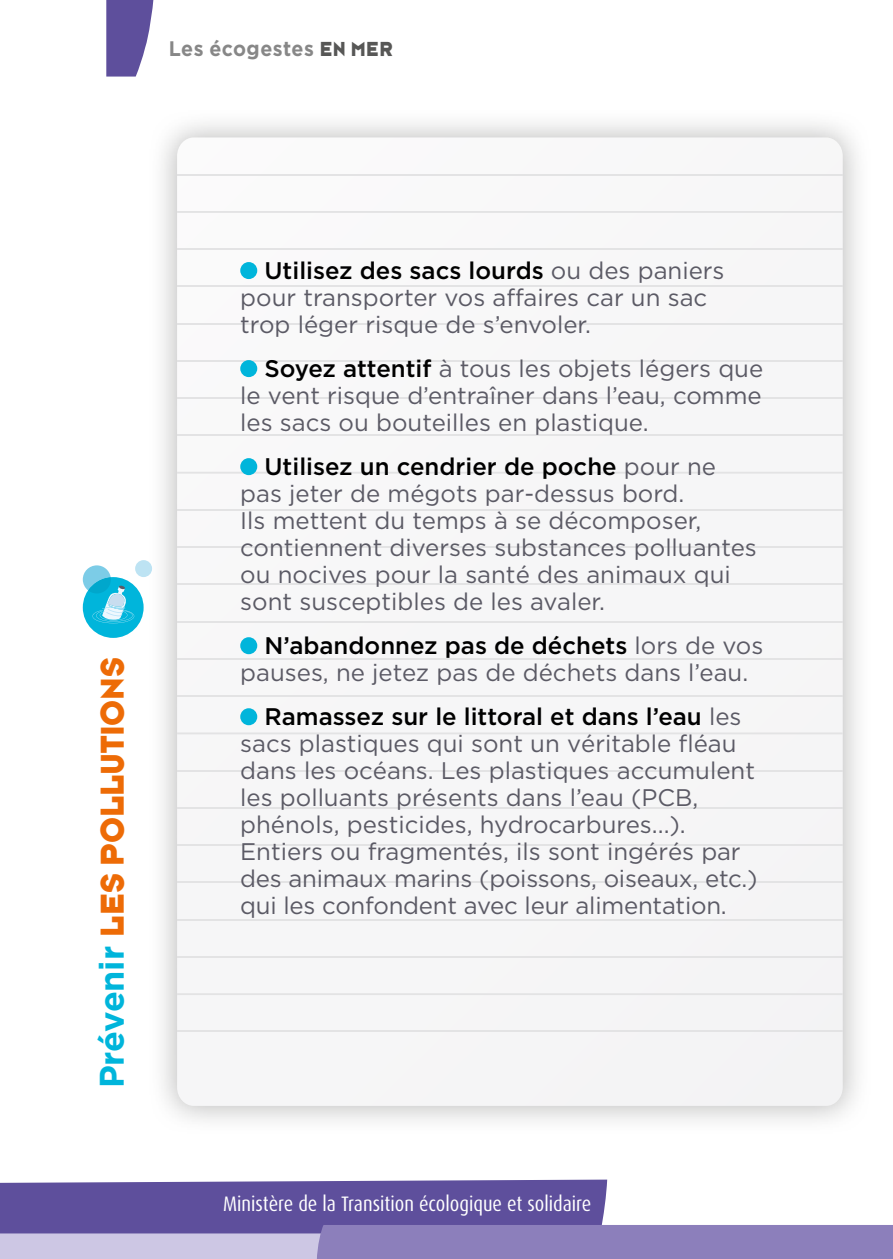
<style>
.page{position:relative;width:893px;height:1259px;background:#fff}
.page>*{position:absolute;margin:0;border:0;box-sizing:border-box;transform-origin:0 0}
.t1{font:34.2px "Typeface Six";letter-spacing:-.005em;color:#ed6b06}
.t2{font:24px/27px "Gotham";color:#5b5a65}
.t3{font:condensed 21px "Dax OT";color:#fff}
.t4{font:700 21px "Gotham";letter-spacing:.02em;color:#878787;scale:.93 1}
.s1{font-family:"Typeface Six";font-weight:400;color:#575756}
.s2{font-family:"Gotham";font-weight:700;color:#00b5db}
.s3{font-weight:500;color:#000}
</style>
<div class="page">
<div style="left:177px;top:137px;width:666px;height:969px;background:#f6f6f7"></div>
<hr style="left:177px;top:1030px;width:666px;height:2px;background:#e3e3e4">
<svg style="left:177px;top:993px;width:666px;height:2px"></svg>
<svg style="left:177px;top:732px;width:666px;height:2px"></svg>
<svg style="left:177px;top:472px;width:666px;height:1px"></svg>
<svg style="left:177px;top:211px;width:666px;height:2px"></svg>
<hr style="left:177px;top:956px;width:666px;height:2px;background:#e3e3e4">
<hr style="left:177px;top:918px;width:666px;height:2px;background:#e3e3e4">
<hr style="left:177px;top:881px;width:666px;height:2px;background:#e3e3e4">
<hr style="left:177px;top:844px;width:666px;height:2px;background:#e3e3e4">
<hr style="left:177px;top:807px;width:666px;height:2px;background:#e3e3e4">
<hr style="left:177px;top:769px;width:666px;height:2px;background:#e3e3e4">
<hr style="left:177px;top:695px;width:666px;height:2px;background:#e3e3e4">
<hr style="left:177px;top:658px;width:666px;height:2px;background:#e3e3e4">
<hr style="left:177px;top:621px;width:666px;height:1px;background:#e3e3e4">
<hr style="left:177px;top:583px;width:666px;height:2px;background:#e3e3e4">
<hr style="left:177px;top:546px;width:666px;height:2px;background:#e3e3e4">
<hr style="left:177px;top:509px;width:666px;height:2px;background:#e3e3e4">
<hr style="left:177px;top:434px;width:666px;height:2px;background:#e3e3e4">
<hr style="left:177px;top:397px;width:666px;height:2px;background:#e3e3e4">
<hr style="left:177px;top:360px;width:666px;height:2px;background:#e3e3e4">
<hr style="left:177px;top:323px;width:666px;height:2px;background:#e3e3e4">
<hr style="left:177px;top:285px;width:666px;height:2px;background:#e3e3e4">
<hr style="left:177px;top:248px;width:666px;height:2px;background:#e3e3e4">
<hr style="left:177px;top:174px;width:666px;height:2px;background:#e3e3e4">
<div style="left:240px;top:262px;width:17px;height:17px;background:#00b5db;border-radius:50%"></div>
<div style="left:240px;top:360px;width:17px;height:17px;background:#00b5db;border-radius:50%"></div>
<div style="left:240px;top:458px;width:17px;height:17px;background:#00b5db;border-radius:50%"></div>
<div style="left:240px;top:637px;width:17px;height:17px;background:#00b5db;border-radius:50%"></div>
<div style="left:240px;top:708px;width:17px;height:17px;background:#00b5db;border-radius:50%"></div>
<div style="left:83px;top:577px;width:61px;height:61px;background:#00b5db;border-radius:50%"></div>
<div style="left:135px;top:560px;width:17px;height:17px;background:#bde3f3;border-radius:50%"></div>
<svg style="left:83px;top:565px;width:51px;height:58px"></svg>
<svg style="left:106px;top:0;width:48px;height:77px;background:#796cac"></svg>
<div style="left:0;top:1179px;width:607px;height:46px;background:#5e4f9c"></div>
<svg style="left:0;top:1225px;width:893px;height:34px;background:#998dc3"></svg>
<p class="t4" style="left:169px;top:36px;width:243px">Les écogestes <span class="s1">EN MER</span></p>
<h1 class="t1" style="left:91px;top:1088px;width:432px;rotate:-90deg"><span class="s2">Prévenir</span> LES POLLUTIONS</h1>
<p class="t2" style="left:240px;top:257px;width:486px;text-indent:24px"><span class="s3">Utilisez des sacs lourds</span> ou des paniers pour transporter vos affaires car un sac trop léger risque de s’envoler.</p>
<p class="t2" style="left:240px;top:355px;width:525px;text-align:justify;text-indent:24px"><span class="s3">Soyez attentif</span> à tous les objets légers que le vent risque d’entraîner dans l’eau, comme les sacs ou bouteilles en plastique.</p>
<p class="t2" style="left:240px;top:453px;width:518px;text-indent:24px"><span class="s3">Utilisez un cendrier de poche</span> pour ne pas jeter de mégots par-dessus bord.<br>Ils mettent du temps à se décomposer, contiennent diverses substances polluantes ou nocives pour la santé des animaux qui sont susceptibles de les avaler.</p>
<p class="t2" style="left:240px;top:632px;width:525px;text-indent:24px"><span class="s3">N’abandonnez pas de déchets</span> lors de vos pauses, ne jetez pas de déchets dans l’eau.</p>
<p class="t2" style="left:240px;top:703px;width:519px;text-indent:24px"><span class="s3">Ramassez sur le littoral et dans l’eau</span> les sacs plastiques qui sont un véritable fléau dans les océans. Les plastiques accumulent les polluants présents dans l’eau (PCB, phénols, pesticides, hydrocarbures...).<br>Entiers ou fragmentés, ils sont ingérés par des animaux marins (poissons, oiseaux, etc.) qui les confondent avec leur alimentation.</p>
<p class="t3" style="left:223px;top:1190px;width:370px">Ministère de la Transition écologique et solidaire</p>
</div>
